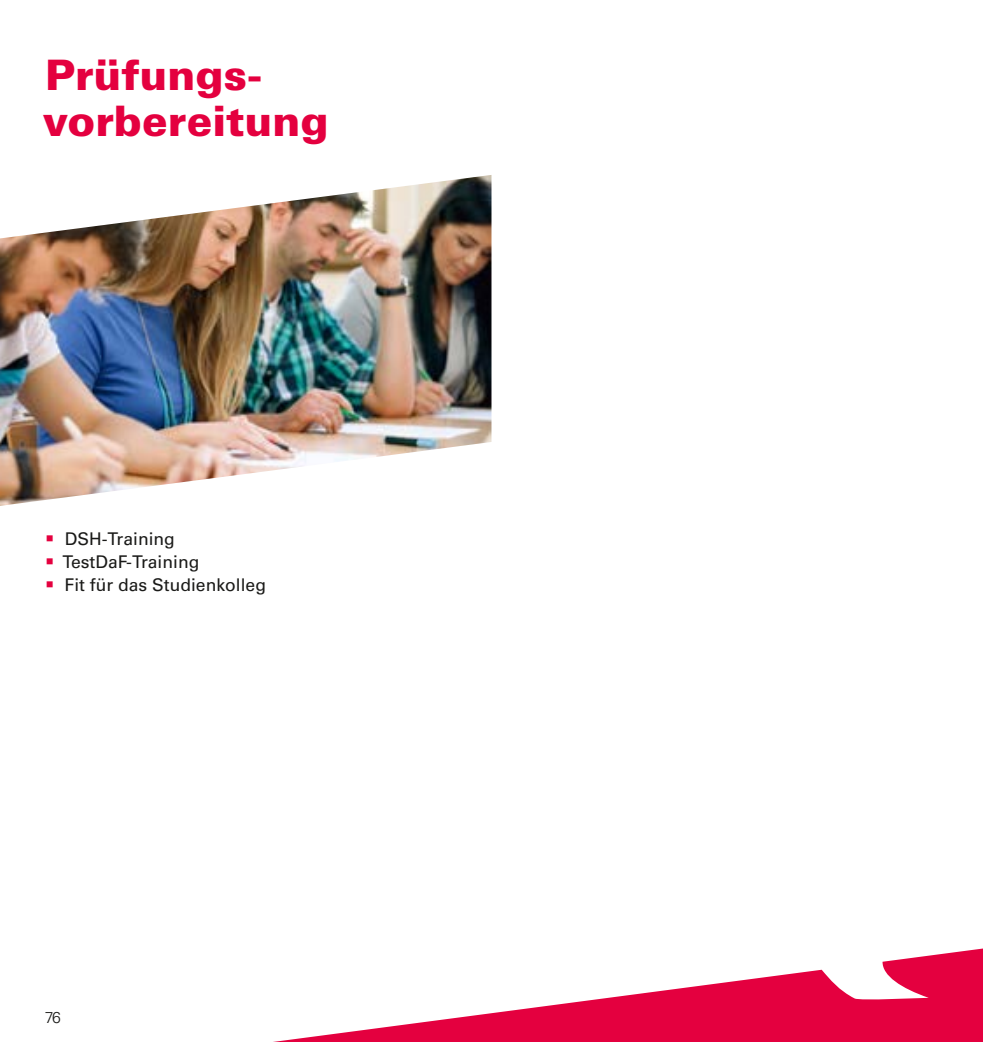
<style>
.page{position:relative;width:983px;height:1042px;background:#fff}
.page>*{position:absolute;margin:0;border:0;box-sizing:border-box;transform-origin:0 0}
.H0_rot{font:900 42px/45.5px "Univers LT Std";letter-spacing:-.005em;color:#e4003f}
.t1{font:17.5px "Univers LT Std";color:#1a1a18}
.t2{font:300 15.75px "Univers LT Std";color:#1a1a18}
.s1{font-family:"Arial";font-size:26.25px;color:#e4003f}
</style>
<div class="page">
<img style="left:0;top:175px;width:491px;height:331px">
<svg style="left:273px;top:948px;width:709px;height:94px"></svg>
<p class="H0_rot" style="left:43px;top:52px;width:287px">Prüfungs&shy;vorbereitung</p>
<p class="t1" style="left:45px;top:529px;width:131px"><span class="s1">▪</span> DSH-Training</p>
<p class="t1" style="left:45px;top:551px;width:156px"><span class="s1">▪</span> TestDaF-Training</p>
<p class="t1" style="left:45px;top:574px;width:222px"><span class="s1">▪</span> Fit für das Studienkolleg</p>
<p class="t2" style="left:45px;top:1008px;width:18px">76</p>
</div>
